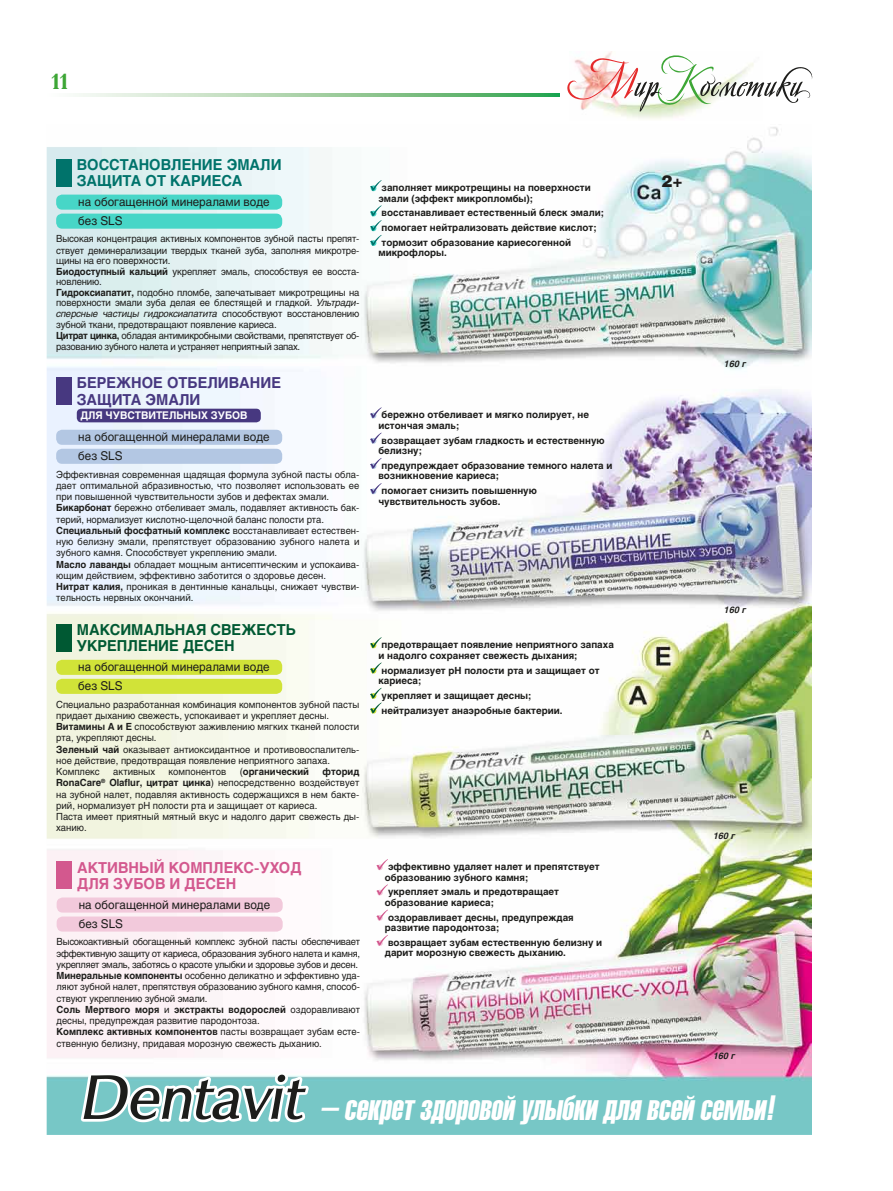
<style>
.page{position:relative;width:893px;height:1191px;background:#fff}
.page>*{position:absolute;margin:0;border:0;box-sizing:border-box;transform-origin:0 0}
.t1{font:italic 34.65px "Helios Extra Compressed";color:#fff}
.t2{font:700 21.75px "Academy C";color:#3da636}
.t3{font:900 16.35px "Helios";color:#1d1d1b}
.t4{font:700 15px/16.5px "Helios";letter-spacing:.145em;color:#d3588e}
.t5{font:700 15px/16.5px "Helios";color:#005933}
.t6{font:700 15px/16.5px "Helios";color:#00736b}
.t7{font:700 15px/16.5px "Helios";color:#473880}
.t8{font:12px/19px "Helios";color:#1d1d1b}
.t9{font:700 10.5px "Helios";color:#fff}
.t10{font:9.75px/11.2px "Helios";color:#1d1d1b}
.t11{font:700 9.75px/10.5px "Helios";color:#1d1d1b}
.t12{font:italic 700 9px "Helios";color:#1d1d1b}
.s1{font-weight:700}
.s2{font-style:italic}
.s3{font-weight:400}
</style>
<div class="page">
<svg style="left:77px;top:94px;width:483px;height:2px"></svg>
<svg style="left:567px;top:55px;width:246px;height:53px"></svg>
<img style="left:46px;top:108px;width:766px;height:1027px">
<h2 class="t2" style="left:51px;top:67px;width:19px">11</h2>
<h3 class="t6" style="left:77px;top:156px;width:206px">Восстановление эмали защита от кариеса</h3>
<p class="t8" style="left:78px;top:192px;width:193px">на обогащенной минералами воде без SLS</p>
<p class="t10" style="left:56px;top:233px;width:305px;line-height:10.8px">Высокая концентрация активных компонентов зубной пасты препят&shy;ствует деминерализации твердых тканей зуба, заполняя микротре&shy;щины на его поверхности.<br><span class="s1">Биодоступный кальций</span> укрепляет эмаль, способствуя ее восста&shy;новлению.<br><span class="s1">Гидроксиапатит,</span> подобно пломбе, запечатывает микротрещины на поверхности эмали зуба делая ее блестящей и гладкой. <span class="s2">Ультради&shy;сперсные частицы гидроксиапатита</span> способствуют восстановлению зубной ткани, предотвращают появление кариеса.<br><span class="s1">Цитрат цинка,</span> обладая антимикробными свойствами, препятствует об&shy;разованию зубного налета и устраняет неприятный запах.</p>
<h3 class="t7" style="left:77px;top:375px;width:206px;text-indent:-5px">Бережное отбеливание защита эмали</h3>
<p class="t9" style="left:80px;top:409px;width:169px">для чувствительных зубов</p>
<p class="t8" style="left:78px;top:427px;width:193px">на обогащенной минералами воде без SLS</p>
<p class="t10" style="left:56px;top:468px;width:305px">Эффективная современная щадящая формула зубной пасты обла&shy;дает оптимальной абразивностью, что позволяет использовать ее при повышенной чувствительности зубов и дефектах эмали.<br><span class="s1">Бикарбонат</span> бережно отбеливает эмаль, подавляет активность бак&shy;терий, нормализует кислотно-щелочной баланс полости рта.<br><span class="s1">Специальный фосфатный комплекс</span> восстанавливает естествен&shy;ную белизну эмали, препятствует образованию зубного налета и зубного камня. Способствует укреплению эмали.<br><span class="s1">Масло лаванды</span> обладает мощным антисептическим и успокаива&shy;ющим действием, эффективно заботится о здоровье десен.<br><span class="s1">Нитрат калия,</span> проникая в дентинные канальцы, снижает чувстви&shy;тельность нервных окончаний.</p>
<h3 class="t5" style="left:77px;top:621px;width:221px">Максимальная свежесть укр</h3>
<h3 class="t5" style="left:107px;top:638px;width:127px">епление десен</h3>
<p class="t8" style="left:78px;top:657px;width:193px">на обогащенной минералами воде без SLS</p>
<p class="t10" style="left:56px;top:698px;width:305px">Специально разработанная комбинация компонентов зубной пасты придает дыханию свежесть, успокаивает и укрепляет десны.<br><span class="s1">Витамины А и Е</span> способствуют заживлению мягких тканей полости рта, укрепляют десны.<br><span class="s1">Зеленый чай</span> оказывает антиоксидантное и противовоспалитель&shy;ное действие, предотвращая появление неприятного запаха.<br>Комплекс</p>
<p class="t10" style="left:113px;top:766px;width:44px">активных</p>
<p class="t10" style="left:169px;top:766px;width:59px">компонентов</p>
<p class="t11" style="left:240px;top:766px;width:71px"><span class="s3">(</span>органический</p>
<p class="t10" style="left:56px;top:766px;width:305px;text-indent:266px"><span class="s1">фторид RonaCare</span><sup>®</sup> <span class="s1">Olaflur, цитрат цинка</span>) непосредственно воздействует на зубной налет, подавляя активность содержащихся в нем бакте&shy;рий, нормализует рН полости рта и защищает от кариеса.<br>Паста имеет приятный мятный вкус и надолго дарит свежесть ды&shy;ханию.</p>
<h3 class="t4" style="left:77px;top:859px;width:226px">Активный комплекс-уход для зубов и десен</h3>
<p class="t8" style="left:79px;top:895px;width:193px">на обогащенной минералами воде без SLS</p>
<p class="t10" style="left:57px;top:936px;width:305px">Высокоактивный обогащенный комплекс зубной пасты обеспечивает эффективную защиту от кариеса, образования зубного налета и камня, укрепляет эмаль, заботясь о красоте улыбки и здоровье зубов и десен.<br><span class="s1">Минеральные компоненты</span> особенно деликатно и эффективно уда&shy;ляют зубной налет, препятствуя образованию зубного камня, способ&shy;ствуют укреплению зубной эмали.<br><span class="s1">Соль Мертвого моря</span> и <span class="s1">экстракты водорослей</span> оздоравливают десны, предупреждая развитие пародонтоза.<br><span class="s1">Комплекс активных компонентов</span> пасты возвращает зубам есте&shy;ственную белизну, придавая морозную свежесть дыханию.</p>
<p class="t11" style="left:378px;top:182px;width:214px;text-indent:3px">заполняет микротрещины на поверхности эмали (эффект микропломбы);</p>
<p class="t11" style="left:382px;top:206px;width:224px;line-height:14.7px">восстанавливает естественный блеск эмали; помогает нейтрализовать действие кислот; тормозит образование кариесогенной</p>
<p class="t11" style="left:378px;top:248px;width:70px">микрофлоры.</p>
<p class="t11" style="left:378px;top:410px;width:212px;text-indent:3px">бережно отбеливает и мягко полирует, не истончая эмаль;</p>
<p class="t11" style="left:378px;top:435px;width:228px;text-indent:3px">возвращает зубам гладкость и естественную белизну;</p>
<p class="t11" style="left:378px;top:460px;width:236px;text-indent:3px">предупреждает образование темного налета и возникновение кариеса;</p>
<p class="t11" style="left:378px;top:485px;width:160px;text-indent:3px">помогает снизить повышенную чувствительность зубов.</p>
<p class="t11" style="left:378px;top:639px;width:237px;text-indent:3px">предотвращает появление неприятного запаха и надолго сохраняет свежесть дыхания;</p>
<p class="t11" style="left:378px;top:665px;width:223px;text-indent:3px">нормализует рН полости рта и защищает от кариеса;</p>
<p class="t11" style="left:382px;top:688px;width:182px;line-height:14.7px">укрепляет и защищает десны; нейтрализует анаэробные бактерии.</p>
<p class="t11" style="left:385px;top:861px;width:216px;text-indent:3px">эффективно удаляет налет и препятствует образованию зубного камня;</p>
<p class="t11" style="left:385px;top:886px;width:176px;text-indent:3px">укрепляет эмаль и предотвращает образование кариеса;</p>
<p class="t11" style="left:385px;top:912px;width:190px;text-indent:3px">оздоравливает десны, предупреждая развитие пародонтоза;</p>
<p class="t11" style="left:385px;top:937px;width:219px;text-indent:3px">возвращает зубам естественную белизну и дарит морозную свежесть дыханию.</p>
<h3 class="t3" style="left:661px;top:171px;width:23px">2+</h3>
<p class="t12" style="left:724px;top:358px;width:23px">160 г</p>
<p class="t12" style="left:724px;top:604px;width:23px">160 г</p>
<p class="t12" style="left:713px;top:830px;width:23px">160 г</p>
<p class="t12" style="left:713px;top:1050px;width:23px">160 г</p>
<h1 class="t1" style="left:320px;top:1088px;width:462px">– секретздоровой улыбки для всей семьи!</h1>
</div>
